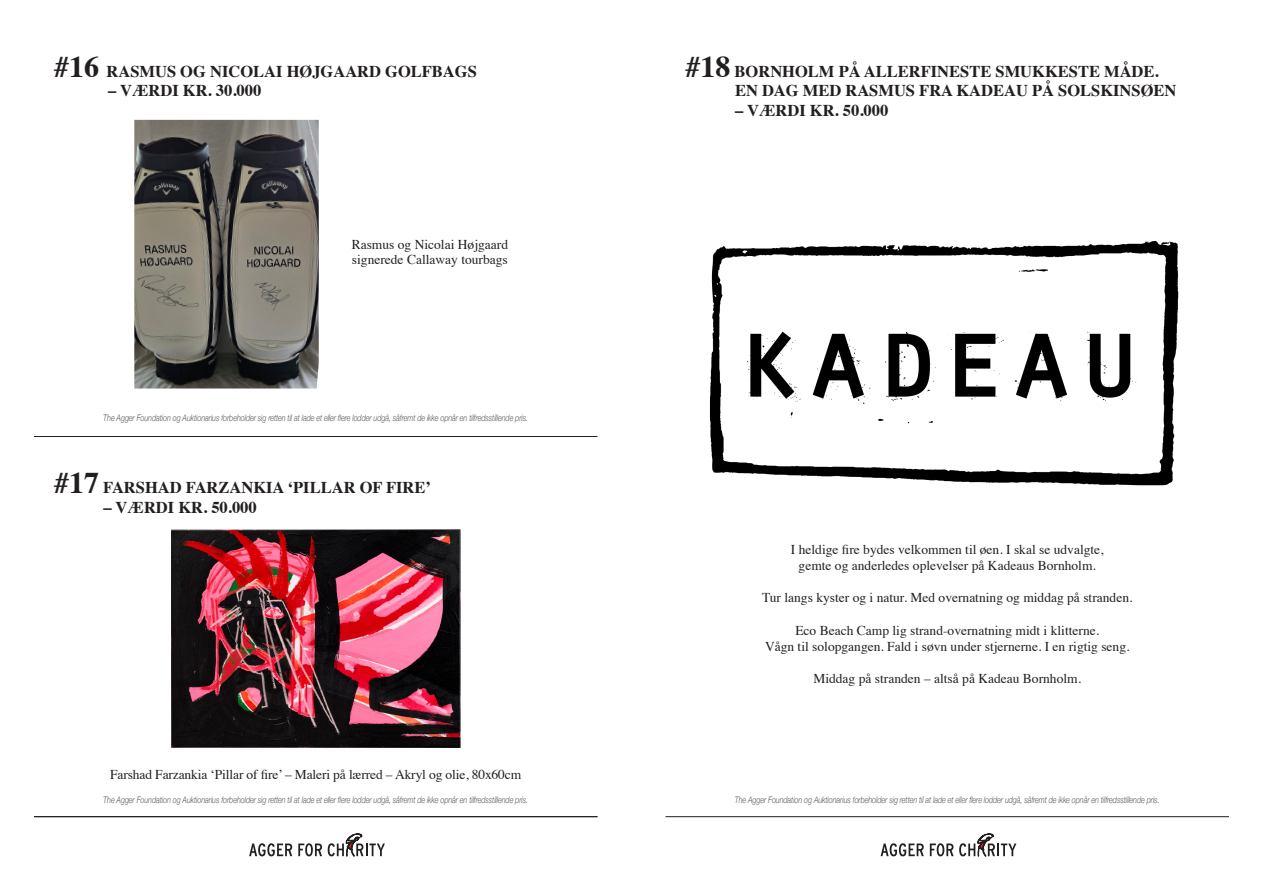
<style>
.page{position:relative;width:1263px;height:893px;background:#fff}
.page>*{position:absolute;margin:0;border:0;box-sizing:border-box;transform-origin:0 0}
.t1{font:700 16.5px "Times";color:#231f20}
.t2{font:13.5px/15px "Times";color:#231f20}
.t3{font:italic 300 9px "Helvetica Neue";letter-spacing:-.01em;color:#57585a;scale:.8 1}
.s1{font-size:30px}
</style>
<div class="page">
<img style="left:134px;top:120px;width:185px;height:268px">
<svg style="left:881px;top:843px;width:43px;height:13px"></svg>
<svg style="left:930px;top:843px;width:23px;height:13px"></svg>
<svg style="left:959px;top:833px;width:57px;height:24px"></svg>
<hr style="left:665px;top:816px;width:564px;height:1px;background:#231f20">
<img style="left:710px;top:241px;width:469px;height:245px">
<svg style="left:249px;top:843px;width:43px;height:13px"></svg>
<svg style="left:298px;top:843px;width:24px;height:13px"></svg>
<svg style="left:328px;top:833px;width:57px;height:24px"></svg>
<hr style="left:34px;top:436px;width:563px;height:1px;background:#231f20">
<hr style="left:34px;top:816px;width:563px;height:1px;background:#231f20">
<img style="left:171px;top:530px;width:289px;height:218px">
<p class="t1" style="left:54px;top:55px;width:424px"><span class="s1">#16</span> RASMUS OG NICOLAI HØJGAARD GOLFBAGS</p>
<p class="t1" style="left:108px;top:75px;width:155px">– VÆRDI KR. 30.000</p>
<p class="t2" style="left:352px;top:236px;width:158px">Rasmus og Nicolai Højgaard signerede Callaway tourbags</p>
<p class="t3" style="left:103px;top:411px;width:533px">The Agger Foundation og Auktionarius forbeholder sig retten til at lade et eller flere lodder udgå, såfremt de ikke opnår en tilfredsstillende pris.</p>
<p class="t1" style="left:54px;top:472px;width:379px"><span class="s1">#17</span> FARSHAD FARZANKIA ‘PILLAR OF FIRE’</p>
<p class="t1" style="left:104px;top:492px;width:155px">– VÆRDI KR. 50.000</p>
<p class="t2" style="left:110px;top:766px;width:412px">Farshad Farzankia ‘Pillar of fire’ – Maleri på lærred – Akryl og olie, 80x60cm</p>
<p class="t3" style="left:103px;top:793px;width:533px">The Agger Foundation og Auktionarius forbeholder sig retten til at lade et eller flere lodder udgå, såfremt de ikke opnår en tilfredsstillende pris.</p>
<p class="t1" style="left:685px;top:55px;width:475px"><span class="s1">#18</span> BORNHOLM PÅ ALLERFINESTE SMUKKESTE MÅDE.</p>
<p class="t1" style="left:735px;top:75px;width:443px">EN DAG MED RASMUS FRA KADEAU PÅ SOLSKINSØEN</p>
<p class="t1" style="left:735px;top:95px;width:155px">– VÆRDI KR. 50.000</p>
<p class="t2" style="left:791px;top:541px;width:314px">I heldige fire bydes velkommen til øen. I skal se udvalgte,</p>
<p class="t2" style="left:798px;top:557px;width:299px">gemte og anderledes oplevelser på Kadeaus Bornholm.</p>
<p class="t2" style="left:762px;top:589px;width:372px">Tur langs kyster og i natur. Med overnatning og middag på stranden.</p>
<p class="t2" style="left:795px;top:622px;width:305px">Eco Beach Camp lig strand-overnatning midt i klitterne.</p>
<p class="t2" style="left:765px;top:638px;width:366px">Vågn til solopgangen. Fald i søvn under stjernerne. I en rigtig seng.</p>
<p class="t2" style="left:813px;top:670px;width:269px">Middag på stranden – altså på Kadeau Bornholm.</p>
<p class="t3" style="left:735px;top:793px;width:533px">The Agger Foundation og Auktionarius forbeholder sig retten til at lade et eller flere lodder udgå, såfremt de ikke opnår en tilfredsstillende pris.</p>
</div>
